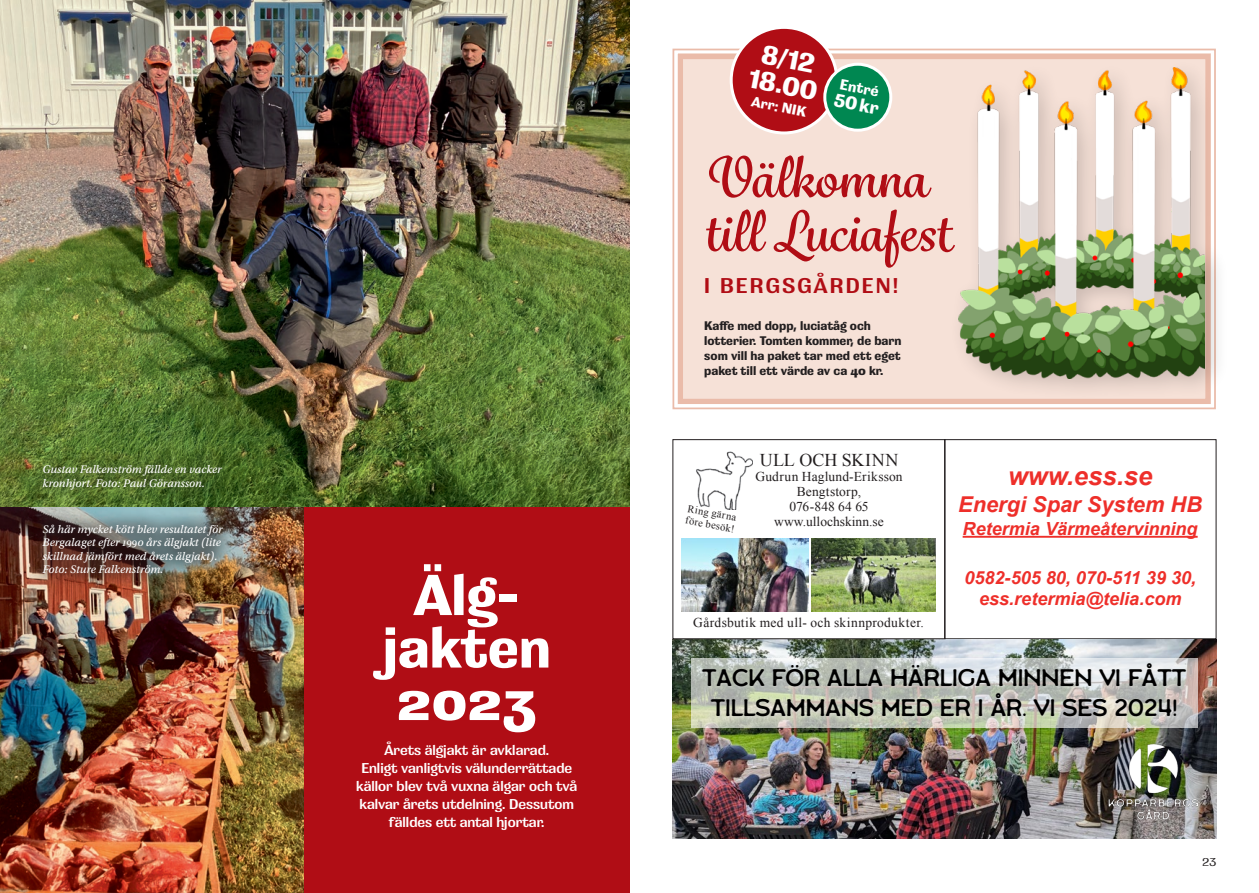
<style>
.page{position:relative;width:1259px;height:893px;background:#fff}
.page>*{position:absolute;margin:0;border:0;box-sizing:border-box;transform-origin:0 0}
.t1{font:700 60.6px/52.5px "Grange";color:#fff;text-align:center}
.t2{font:700 54px/54px "Grafolita Script";color:#b00d15}
.t3{font:700 28.2px/26.4px "Grange";color:#fff}
.t4{font:italic 700 25.65px "Arial";color:#ee2f2a}
.t5{font:24px/29.8px "Labor Union Small";color:#000;text-align:center}
.t6{font:600 22.5px "Grange";letter-spacing:.1em;color:#b00d15}
.t7{font:italic 700 21.9px "Arial";color:#ee2f2a}
.t8{font:700 19.5px "Grange";color:#fff}
.t9{font:italic 700 18px/21.8px "Arial";color:#ee2f2a;text-align:center}
.t10{font:18px "Times New Roman";letter-spacing:.01em;color:#231f20}
.t11{font:700 15.6px "Grange";color:#fff}
.t12{font:600 15px/18px "Grange";color:#fff;text-align:center}
.t13{font:700 15px "Grange";color:#fff}
.t14{font:13.5px/15px "Times New Roman";letter-spacing:.015em;color:#231f20;text-align:center}
.t15{font:700 13.2px/15px "Grange";color:#231f20}
.t16{font:500 12px "Grange";color:#231f20}
.t17{font:11.7px/13.5px "Utopia Std Capt It";color:#fff}
.t18{font:10.5px/12px "Times New Roman";color:#231f20}
</style>
<div class="page">
<img style="left:0;top:0;width:629px;height:507px">
<img style="left:0;top:507px;width:304px;height:386px">
<div style="left:304px;top:507px;width:325px;height:386px;background:#b00d15"></div>
<div style="left:672px;top:48px;width:544px;height:362px;background:#f6e1d7"></div>
<div style="left:678px;top:54px;width:532px;height:350px;border:5px solid #eabba9"></div>
<div style="left:731px;top:27px;width:106px;height:106px;background:#b00d15;border-radius:50%"></div>
<div style="left:729px;top:26px;width:109px;height:108px;border:3px solid #fff;border-radius:50%"></div>
<div style="left:825px;top:64px;width:66px;height:66px;background:#008751;border-radius:50%"></div>
<div style="left:823px;top:63px;width:69px;height:69px;border:3px solid #fff;border-radius:50%"></div>
<div style="left:948px;top:58px;width:280px;height:343px;background:#231f20;opacity:.2"></div>
<img style="left:958px;top:68px;width:246px;height:311px">
<hr style="left:962px;top:536px;width:235px;height:2px;background:#ee2f2a">
<div style="left:944px;top:439px;width:272px;height:200px;border:1px solid #231f20"></div>
<img style="left:672px;top:639px;width:544px;height:199px">
<img style="left:687px;top:655px;width:524px;height:55px">
<img style="left:695px;top:685px;width:404px;height:55px">
<img style="left:1099px;top:685px;width:96px;height:55px">
<img style="left:1108px;top:744px;width:89px;height:76px">
<img style="left:696px;top:452px;width:57px;height:58px">
<img style="left:811px;top:539px;width:125px;height:72px">
<img style="left:681px;top:539px;width:128px;height:72px">
<div style="left:672px;top:439px;width:273px;height:200px;border:1px solid #231f20"></div>
<svg style="left:29px;top:450px;width:206px;height:53px"></svg>
<div style="left:28px;top:509px;width:210px;height:80px;background:#231f20;opacity:.7"></div>
<p class="t17" style="left:43px;top:463px;width:181px">Gustav Falkenström fällde en vacker kronhjort. Foto: Paul Göransson.</p>
<p class="t17" style="left:43px;top:522px;width:182px">Så här mycket kött blev resultatet för Bergalaget efter 1990 års älgjakt (lite skillnad jämfört med årets älgjakt).<br>Foto: Sture Falkenström.</p>
<h1 class="t1" style="left:383px;top:568px;width:169px">Älg&shy;jakten<br>2023</h1>
<p class="t12" style="left:356px;top:740px;width:222px">Årets älgjakt är avklarad.<br>Enligt vanligtvis välunderrättade källor blev två vuxna älgar och två kalvar årets utdelning. Dessutom fälldes ett antal hjortar.</p>
<h3 class="t3" style="left:757px;top:39px;width:70px;rotate:11deg">8/12<br>18.00</h3>
<p class="t13" style="left:753px;top:93px;width:57px;rotate:11deg">Arr: NIK</p>
<h3 class="t11" style="left:842px;top:75px;width:41px;rotate:11deg">Entré</h3>
<h3 class="t8" style="left:836px;top:89px;width:47px;rotate:11deg">50kr</h3>
<h2 class="t2" style="left:704px;top:151px;width:248px">Välkomna till Luciafest</h2>
<h3 class="t6" style="left:704px;top:273px;width:196px">I BERGSGÅRDEN!</h3>
<p class="t15" style="left:704px;top:317px;width:199px">Kaffe med dopp, luciatåg och lotterier. Tomten kommer, de barn som vill ha paket tar med ett eget paket till ett värde av ca 40 kr.</p>
<p class="t18" style="left:688px;top:502px;width:52px;rotate:10deg">Ring gärna före besök!</p>
<h3 class="t10" style="left:759px;top:448px;width:140px">ULL OCH SKINN</h3>
<p class="t14" style="left:755px;top:469px;width:149px">Gudrun Haglund-Eriksson<br>Bengtstorp,<br>076-848 64 65 www.ullochskinn.se</p>
<p class="t14" style="left:693px;top:614px;width:232px">Gårdsbutik med ull- och skinnprodukter.</p>
<h3 class="t4" style="left:1008px;top:460px;width:146px">www.ess.se</h3>
<h3 class="t7" style="left:958px;top:490px;width:245px">Energi Spar System HB</h3>
<h3 class="t9" style="left:962px;top:518px;width:236px">Retermia Värmeåtervinning</h3>
<h3 class="t9" style="left:964px;top:567px;width:233px">0582-505 80, 070-511 39 30, ess.retermia@telia.com</h3>
<h3 class="t5" style="left:702px;top:663px;width:486px">TACK FÖR ALLA HÄRLIGA MINNEN VI FÅTT<br>TILLSAMMANS MED ER I ÅR. VI SES 2024!</h3>
<p class="t16" style="left:1202px;top:855px;width:16px">23</p>
</div>
